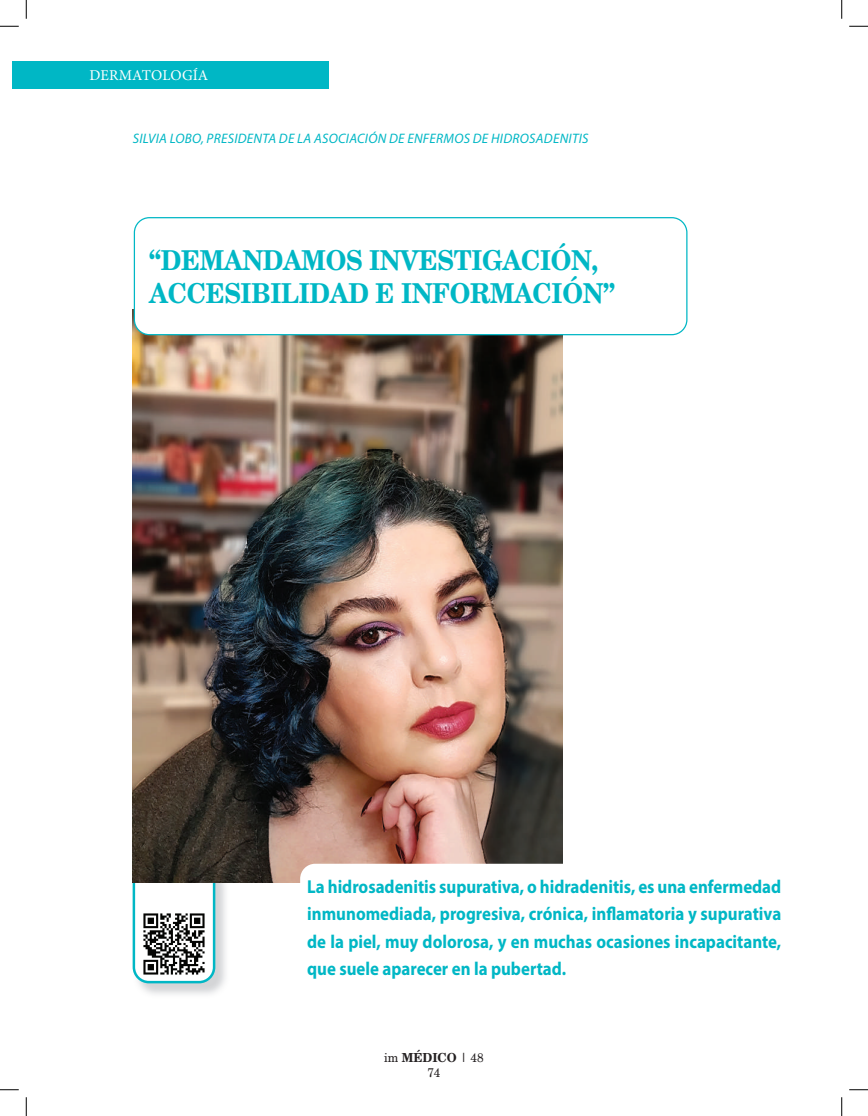
<style>
.page{position:relative;width:868px;height:1116px;background:#fff}
.page>*{position:absolute;margin:0;border:0;box-sizing:border-box;transform-origin:0 0}
.t1{font:700 27.5px/32.5px "New Brunswick";letter-spacing:-.01em;color:#00b7c5;scale:.9 1}
.t2{font:700 18.75px/27.5px "Myriad Pro";color:#00b7c5;text-align:justify;scale:.9 1}
.t3{font:15px "Minion Pro";color:#fff}
.t4{font:italic 13.75px "Myriad Pro";letter-spacing:.02em;color:#00b7c5}
.t5{font:12.5px/15px "New Brunswick";color:#231f20;text-align:center;scale:.95 1}
.s1{font-weight:700}
</style>
<div class="page">
<div style="left:12px;top:61px;width:316px;height:27px;background:#00b7c5"></div>
<img style="left:133px;top:882px;width:97px;height:113px">
<div style="left:134px;top:866px;width:80px;height:116px;background:#fff;border-radius:15px"></div>
<img style="left:136px;top:913px;width:76px;height:69px">
<div style="left:133px;top:865px;width:82px;height:118px;border:2px solid #00b7c5;border-radius:15px"></div>
<img style="left:133px;top:309px;width:429px;height:573px">
<div style="left:300px;top:863px;width:488px;height:127px;background:#fff;border-radius:15px"></div>
<div style="left:134px;top:218px;width:552px;height:117px;background:#fff;border-radius:15px"></div>
<div style="left:134px;top:217px;width:553px;height:118px;border:1px solid #00b7c5;border-radius:15px"></div>
<svg style="left:0;top:25px;width:19px;height:2px"></svg>
<svg style="left:849px;top:25px;width:18px;height:2px"></svg>
<svg style="left:0;top:1089px;width:19px;height:1px"></svg>
<svg style="left:849px;top:1089px;width:18px;height:1px"></svg>
<svg style="left:25px;top:0;width:2px;height:19px"></svg>
<svg style="left:25px;top:1097px;width:2px;height:18px"></svg>
<svg style="left:841px;top:0;width:1px;height:19px"></svg>
<svg style="left:841px;top:1097px;width:1px;height:18px"></svg>
<p class="t3" style="left:90px;top:65px;width:120px">DERMATOLOGÍA</p>
<p class="t4" style="left:133px;top:130px;width:457px">SILVIA LOBO, PRESIDENTA DE LA ASOCIACIÓN DE ENFERMOS DE HIDROSADENITIS</p>
<h1 class="t1" style="left:149px;top:246px;width:519px">“DEMANDAMOS INVESTIGACIÓN,<br>ACCESIBILIDAD E INFORMACIÓN”</h1>
<p class="t2" style="left:307px;top:872px;width:528px">La hidrosadenitis supurativa, o hidradenitis, es una enfermedad inmunomediada, progresiva, crónica, inflamatoria y supurativa de la piel, muy dolorosa, y en muchas ocasiones incapacitante, que suele aparecer en la pubertad.</p>
<p class="t5" style="left:384px;top:1050px;width:106px">im <span class="s1">MÉDICO</span> | 48<br>74</p>
</div>
